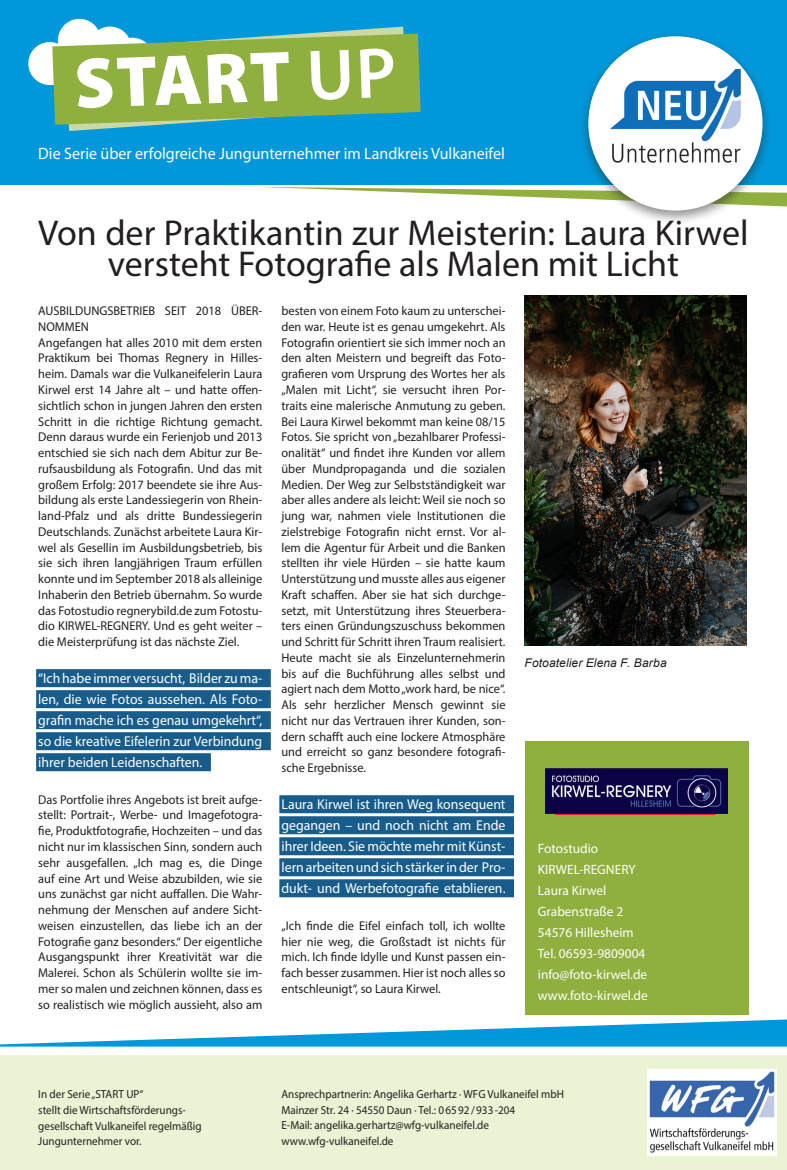
<style>
.page{position:relative;width:787px;height:1170px;background:#fff}
.page>*{position:absolute;margin:0;border:0;box-sizing:border-box;transform-origin:0 0}
.t1{font:36px/30.8px "Myriad Pro";color:#231f20;text-align:center}
.t2{font:16.5px "Myriad Pro";color:#fff}
.t3{font:14.25px "Myriad Pro";color:#fff}
.t4{font:13.5px/21px "Myriad Pro";color:#fff}
.t5{font:12.75px/15.8px "Myriad Pro";color:#231f20;text-align:justify}
.Fließtext{font:italic 12px "Arial";letter-spacing:.01em;color:#231f20}
.t6{font:11.7px/15.8px "Myriad Pro";color:#231f20;scale:.95 1}
</style>
<div class="page">
<svg style="left:0;top:1019px;width:787px;height:27px"></svg>
<div style="left:36px;top:669px;width:235px;height:18px;background:#175c8b"></div>
<div style="left:36px;top:690px;width:235px;height:18px;background:#175c8b"></div>
<div style="left:36px;top:711px;width:235px;height:18px;background:#175c8b"></div>
<div style="left:36px;top:732px;width:235px;height:18px;background:#175c8b"></div>
<div style="left:36px;top:753px;width:175px;height:18px;background:#175c8b"></div>
<div style="left:279px;top:795px;width:235px;height:18px;background:#175c8b"></div>
<div style="left:279px;top:816px;width:235px;height:18px;background:#175c8b"></div>
<div style="left:279px;top:837px;width:235px;height:18px;background:#175c8b"></div>
<div style="left:279px;top:858px;width:235px;height:18px;background:#175c8b"></div>
<div style="left:279px;top:879px;width:235px;height:18px;background:#175c8b"></div>
<div style="left:524px;top:741px;width:224px;height:273px;background:#8faf3e"></div>
<hr style="left:555px;top:814px;width:160px;height:1px;background:#ee1d23">
<img style="left:524px;top:296px;width:222px;height:349px">
<img style="left:545px;top:768px;width:182px;height:45px">
<div style="left:0;top:1054px;width:787px;height:115px;background:#eaf3d4"></div>
<img style="left:647px;top:1069px;width:129px;height:86px">
<svg style="left:426px;top:193px;width:361px;height:13px"></svg>
<svg style="left:0;top:184px;width:787px;height:9px"></svg>
<div style="left:0;top:0;width:787px;height:184px;background:#0098da"></div>
<svg style="left:28px;top:18px;width:392px;height:113px"></svg>
<div style="left:578px;top:31px;width:194px;height:194px;background:#231f20;opacity:.5"></div>
<div style="left:588px;top:36px;width:174px;height:174px;background:#fff;border-radius:50%"></div>
<img style="left:610px;top:69px;width:130px;height:94px">
<p class="t2" style="left:38px;top:143px;width:468px">Die Serie über erfolgreiche Jungunternehmer im Landkreis Vulkaneifel</p>
<p class="t1" style="left:38px;top:217px;width:712px">Von der Praktikantin zur Meisterin: Laura Kirwel versteht Fotografie als Malen mit Licht</p>
<p class="t5" style="left:38px;top:303px;width:225px">AUSBILDUNGSBETRIEB SEIT 2018 ÜBER-<br>NOMMEN</p>
<p class="t5" style="left:38px;top:334px;width:225px">Angefangen hat alles 2010 mit dem ersten Praktikum bei Thomas Regnery in Hilles&shy;heim. Damals war die Vulkaneifelerin Laura Kirwel erst 14 Jahre alt – und hatte offen&shy;sichtlich schon in jungen Jahren den ersten Schritt in die richtige Richtung gemacht.<br>Denn daraus wurde ein Ferienjob und 2013 entschied sie sich nach dem Abitur zur Be&shy;rufsausbildung als Fotografin. Und das mit großem Erfolg: 2017 beendete sie ihre Aus&shy;bildung als erste Landessiegerin von Rhein&shy;land-Pfalz und als dritte Bundessiegerin Deutschlands. Zunächst arbeitete Laura Kir&shy;wel als Gesellin im Ausbildungsbetrieb, bis sie sich ihren langjährigen Traum erfüllen konnte und im September 2018 als alleinige Inhaberin den Betrieb übernahm. So wurde das Fotostudio regnerybild.de zum Fotostu&shy;dio KIRWEL-REGNERY. Und es geht weiter – die Meisterprüfung ist das nächste Ziel.</p>
<p class="t3" style="left:38px;top:669px;width:225px">“Ich habe immer versucht, Bilder zu ma-</p>
<p class="t3" style="left:38px;top:690px;width:225px">len, die wie Fotos aussehen. Als Foto-</p>
<p class="t3" style="left:38px;top:711px;width:225px">grafin mache ich es genau umgekehrt“,</p>
<p class="t3" style="left:38px;top:732px;width:225px">so die kreative Eifelerin zur Verbindung</p>
<p class="t3" style="left:38px;top:753px;width:166px">ihrer beiden Leidenschaften.</p>
<p class="t5" style="left:38px;top:791px;width:225px">Das Portfolie ihres Angebots ist breit aufge&shy;stellt: Portrait-, Werbe- und Imagefotogra&shy;fie, Produktfotografie, Hochzeiten – und das nicht nur im klassischen Sinn, sondern auch sehr ausgefallen. „Ich mag es, die Dinge auf eine Art und Weise abzubilden, wie sie uns zunächst gar nicht auffallen. Die Wahr&shy;nehmung der Menschen auf andere Sicht&shy;weisen einzustellen, das liebe ich an der Fotografie ganz besonders.“ Der eigentliche Ausgangspunkt ihrer Kreativität war die Malerei. Schon als Schülerin wollte sie im&shy;mer so malen und zeichnen können, dass es so realistisch wie möglich aussieht, also am</p>
<p class="t5" style="left:281px;top:303px;width:225px">besten von einem Foto kaum zu unterschei&shy;den war. Heute ist es genau umgekehrt. Als Fotografin orientiert sie sich immer noch an den alten Meistern und begreift das Foto&shy;grafieren vom Ursprung des Wortes her als „Malen mit Licht“, sie versucht ihren Por&shy;traits eine malerische Anmutung zu geben.<br>Bei Laura Kirwel bekommt man keine 08/15<br>Fotos. Sie spricht von „bezahlbarer Professi&shy;onalität“ und findet ihre Kunden vor allem über Mundpropaganda und die sozialen Medien. Der Weg zur Selbstständigkeit war aber alles andere als leicht: Weil sie noch so jung war, nahmen viele Institutionen die zielstrebige Fotografin nicht ernst. Vor al&shy;lem die Agentur für Arbeit und die Banken stellten ihr viele Hürden – sie hatte kaum Unterstützung und musste alles aus eigener Kraft schaffen. Aber sie hat sich durchge&shy;setzt, mit Unterstützung ihres Steuerbera&shy;ters einen Gründungszuschuss bekommen und Schritt für Schritt ihren Traum realisiert.<br>Heute macht sie als Einzelunternehmerin bis auf die Buchführung alles selbst und agiert nach dem Motto „work hard, be nice“.<br>Als sehr herzlicher Mensch gewinnt sie nicht nur das Vertrauen ihrer Kunden, son&shy;dern schafft auch eine lockere Atmosphäre und erreicht so ganz besondere fotografi&shy;sche Ergebnisse.</p>
<p class="t3" style="left:281px;top:795px;width:225px">Laura Kirwel ist ihren Weg konsequent</p>
<p class="t3" style="left:281px;top:816px;width:225px">gegangen – und noch nicht am Ende</p>
<p class="t3" style="left:281px;top:837px;width:225px">ihrer Ideen. Sie möchte mehr mit Künst-</p>
<p class="t3" style="left:281px;top:858px;width:225px">lern arbeiten und sich stärker in der Pro-</p>
<p class="t3" style="left:281px;top:879px;width:225px">dukt- und Werbefotografie etablieren.</p>
<p class="t5" style="left:281px;top:917px;width:225px">„Ich finde die Eifel einfach toll, ich wollte hier nie weg, die Großstadt ist nichts für mich. Ich finde Idylle und Kunst passen ein&shy;fach besser zusammen. Hier ist noch alles so entschleunigt“, so Laura Kirwel.</p>
<p class="Fließtext" style="left:524px;top:655px;width:144px">Fotoatelier Elena F. Barba</p>
<p class="t4" style="left:538px;top:837px;width:62px">Fotostudio</p>
<p class="t4" style="left:538px;top:858px;width:99px">KIRWEL-REGNERY</p>
<p class="t4" style="left:538px;top:879px;width:70px">Laura Kirwel</p>
<p class="t4" style="left:538px;top:900px;width:87px">Grabenstraße 2</p>
<p class="t4" style="left:538px;top:921px;width:97px">54576 Hillesheim</p>
<p class="t4" style="left:538px;top:942px;width:111px">Tel. 06593-9809004 info@foto-kirwel.de</p>
<p class="t4" style="left:538px;top:984px;width:111px">www.foto-kirwel.de</p>
<p class="t6" style="left:38px;top:1085px;width:112px">In der Serie „START UP“</p>
<p class="t6" style="left:38px;top:1101px;width:174px">stellt die Wirtschaftsförderungs&shy;gesellschaft Vulkaneifel regelmäßig</p>
<p class="t6" style="left:38px;top:1133px;width:110px">Jungunternehmer vor.</p>
<p class="t6" style="left:281px;top:1085px;width:299px">Ansprechpartnerin: Angelika Gerhartz · WFG Vulkaneifel mbH Mainzer Str. 24 · 54550 Daun · Tel.: 06592/933-204<br>E-Mail: angelika.gerhartz@wfg-vulkaneifel.de www.wfg-vulkaneifel.de</p>
</div>
